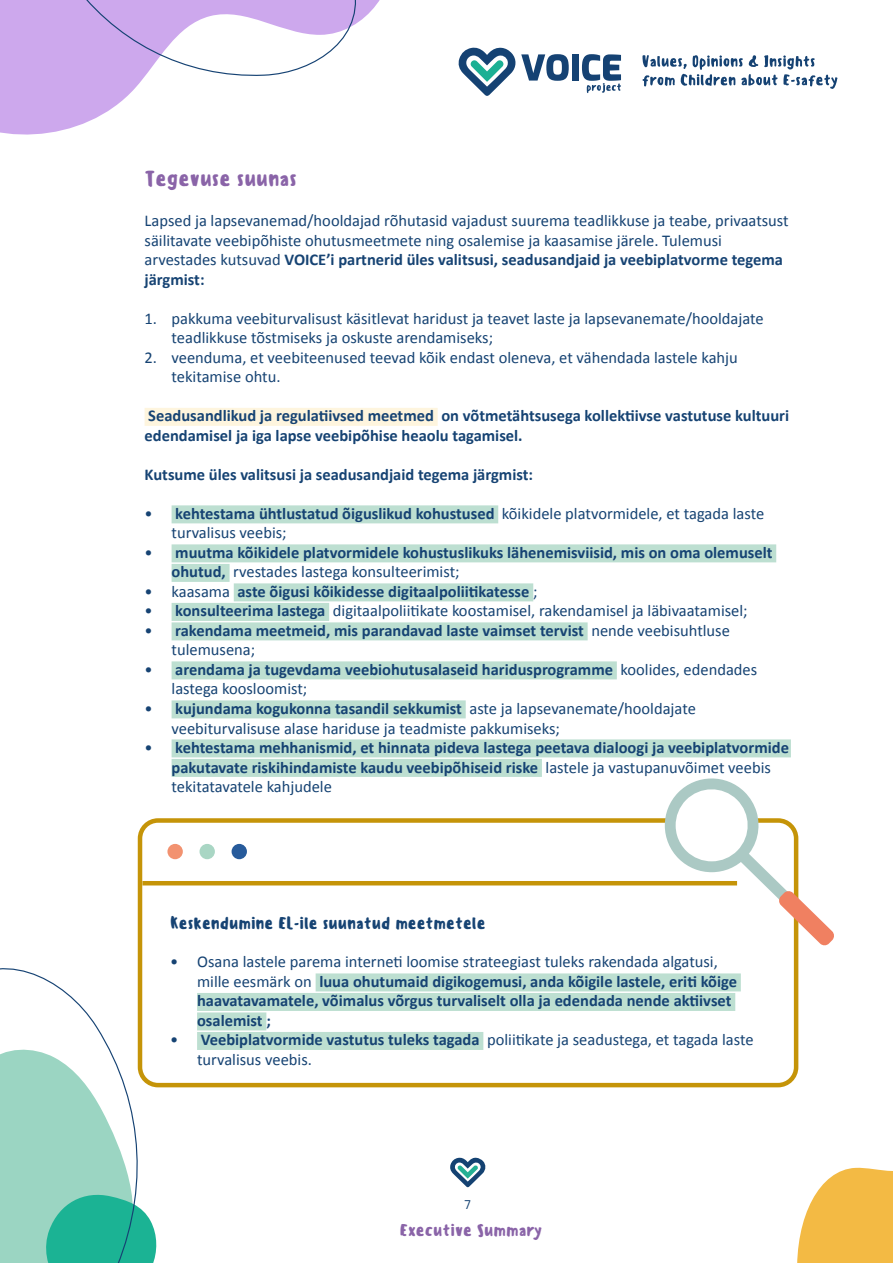
<style>
.page{position:relative;width:893px;height:1263px;background:#fff}
.page>*{position:absolute;margin:0;border:0;box-sizing:border-box;transform-origin:0 0}
.t1{font:500 21px "Sensei";color:#8a64a8}
.t2{font:700 16.5px/19.5px "Calibri";color:#164373}
.t3{font:16.5px/19.5px "Calibri";color:#164373}
.t4{font:500 16.5px "Sensei";color:#164373}
.t5{font:500 16.5px "Sensei";color:#8a64a8}
.t6{font:12px "Exo";color:#144272}
.s1{font-weight:700}
.s2{font-weight:400}
</style>
<div class="page">
<svg style="left:0;top:942px;width:430px;height:321px"></svg>
<svg style="left:796px;top:1056px;width:97px;height:207px"></svg>
<svg style="left:0;top:0;width:380px;height:135px"></svg>
<svg style="left:0;top:0;width:371px;height:90px"></svg>
<svg style="left:459px;top:48px;width:110px;height:48px"></svg>
<div style="left:572px;top:54px;width:7px;height:27px;background:#154273"></div>
<svg style="left:582px;top:54px;width:39px;height:39px"></svg>
<svg style="left:642px;top:55px;width:196px;height:34px"></svg>
<svg style="left:450px;top:1157px;width:36px;height:30px"></svg>
<div style="left:145px;top:408px;width:293px;height:18px;background:#fef5de"></div>
<div style="left:172px;top:505px;width:326px;height:18px;background:#bddfd1"></div>
<div style="left:172px;top:544px;width:604px;height:18px;background:#bddfd1"></div>
<div style="left:172px;top:564px;width:58px;height:18px;background:#bddfd1"></div>
<div style="left:234px;top:583px;width:299px;height:18px;background:#bddfd1"></div>
<div style="left:172px;top:603px;width:157px;height:18px;background:#bddfd1"></div>
<div style="left:172px;top:622px;width:416px;height:18px;background:#bddfd1"></div>
<div style="left:172px;top:661px;width:445px;height:18px;background:#bddfd1"></div>
<div style="left:172px;top:700px;width:294px;height:18px;background:#bddfd1"></div>
<div style="left:172px;top:739px;width:619px;height:18px;background:#bddfd1"></div>
<div style="left:172px;top:759px;width:370px;height:18px;background:#bddfd1"></div>
<div style="left:316px;top:973px;width:425px;height:18px;background:#bddfd1"></div>
<div style="left:197px;top:993px;width:538px;height:18px;background:#bddfd1"></div>
<div style="left:197px;top:1012px;width:69px;height:18px;background:#bddfd1"></div>
<div style="left:197px;top:1032px;width:286px;height:18px;background:#bddfd1"></div>
<div style="left:138px;top:818px;width:660px;height:269px;border:4px solid #c59408;border-radius:18px"></div>
<div style="left:167px;top:844px;width:16px;height:15px;background:#f29270;border-radius:50%"></div>
<div style="left:200px;top:844px;width:15px;height:15px;background:#a9d6c4;border-radius:50%"></div>
<div style="left:232px;top:844px;width:15px;height:15px;background:#275b9b;border-radius:50%"></div>
<hr style="left:142px;top:881px;width:595px;height:4px;background:#c59408">
<svg style="left:660px;top:778px;width:174px;height:168px"></svg>
<p class="t1" style="left:145px;top:164px;width:154px">Tegevuse suunas</p>
<p class="t3" style="left:145px;top:210px;width:646px">Lapsed ja lapsevanemad/hooldajad rõhutasid vajadust suurema teadlikkuse ja teabe, privaatsust säilitavate veebipõhiste ohutusmeetmete ning osalemise ja kaasamise järele. Tulemusi arvestades kutsuvad <span class="s1">VOICE’i partnerid üles valitsusi, seadusandjaid ja veebiplatvorme tegema järgmist:</span></p>
<p class="t3" style="left:172px;top:308px;width:594px;text-indent:-27px">1. pakkuma veebiturvalisust käsitlevat haridust ja teavet laste ja lapsevanemate/hooldajate teadlikkuse tõstmiseks ja oskuste arendamiseks;</p>
<p class="t3" style="left:172px;top:347px;width:568px;text-indent:-27px">2. veenduma, et veebiteenused teevad kõik endast oleneva, et vähendada lastele kahju tekitamise ohtu.</p>
<p class="t2" style="left:145px;top:406px;width:646px">Seadusandlikud ja regulatiivsed meetmed on võtmetähtsusega kollektiivse vastutuse kultuuri edendamisel ja iga lapse veebipõhise heaolu tagamisel.</p>
<p class="t2" style="left:145px;top:464px;width:390px">Kutsume üles valitsusi ja seadusandjaid tegema järgmist:</p>
<p class="t3" style="left:172px;top:503px;width:594px;text-indent:-27px">• <span class="s1">kehtestama ühtlustatud õiguslikud kohustused</span> kõikidele platvormidele, et tagada laste turvalisus veebis;</p>
<p class="t2" style="left:172px;top:542px;width:602px;text-indent:-27px"><span class="s2">•</span> muutma kõikidele platvormidele kohustuslikuks lähenemisviisid, mis on oma olemuselt ohutud, <span class="s2">rvestades lastega konsulteerimist;</span></p>
<p class="t2" style="left:145px;top:581px;width:395px"><span class="s2">• kaasama</span> aste õigusi kõikidesse digitaalpoliitikatesse <span class="s2">;</span></p>
<p class="t3" style="left:145px;top:600px;width:605px">• <span class="s1">konsulteerima lastega</span> digitaalpoliitikate koostamisel, rakendamisel ja läbivaatamisel;</p>
<p class="t2" style="left:172px;top:620px;width:560px;text-indent:-27px"><span class="s2">•</span> rakendama meetmeid, mis parandavad laste vaimset tervist <span class="s2">nende veebisuhtluse tulemusena;</span></p>
<p class="t2" style="left:172px;top:659px;width:587px;text-indent:-27px"><span class="s2">•</span> arendama ja tugevdama veebiohutusalaseid haridusprogramme <span class="s2">koolides, edendades lastega koosloomist;</span></p>
<p class="t3" style="left:172px;top:698px;width:526px;text-indent:-27px">• <span class="s1">kujundama kogukonna tasandil sekkumist</span> aste ja lapsevanemate/hooldajate veebiturvalisuse alase hariduse ja teadmiste pakkumiseks;</p>
<p class="t2" style="left:172px;top:737px;width:619px;text-indent:-27px"><span class="s2">•</span> kehtestama mehhanismid, et hinnata pideva lastega peetava dialoogi ja veebiplatvormide pakutavate riskihindamiste kaudu veebipõhiseid riske <span class="s2">lastele ja vastupanuvõimet veebis tekitatavatele kahjudele</span></p>
<p class="t4" style="left:170px;top:911px;width:317px">Keskendumine EL-ile suunatud meetmetele</p>
<p class="t2" style="left:197px;top:952px;width:541px;text-indent:-27px"><span class="s2">• Osana lastele parema interneti loomise strateegiast tuleks rakendada algatusi, mille eesmärk on</span> luua ohutumaid digikogemusi, anda kõigile lastele, eriti kõige haavatavamatele, võimalus võrgus turvaliselt olla ja edendada nende aktiivset osalemist ;</p>
<p class="t3" style="left:197px;top:1029px;width:558px;text-indent:-27px">• <span class="s1">Veebiplatvormide vastutus tuleks tagada</span> poliitikate ja seadustega, et tagada laste turvalisus veebis.</p>
<p class="t6" style="left:464px;top:1196px;width:8px">7</p>
<p class="t5" style="left:400px;top:1219px;width:144px">Executive Summary</p>
</div>
